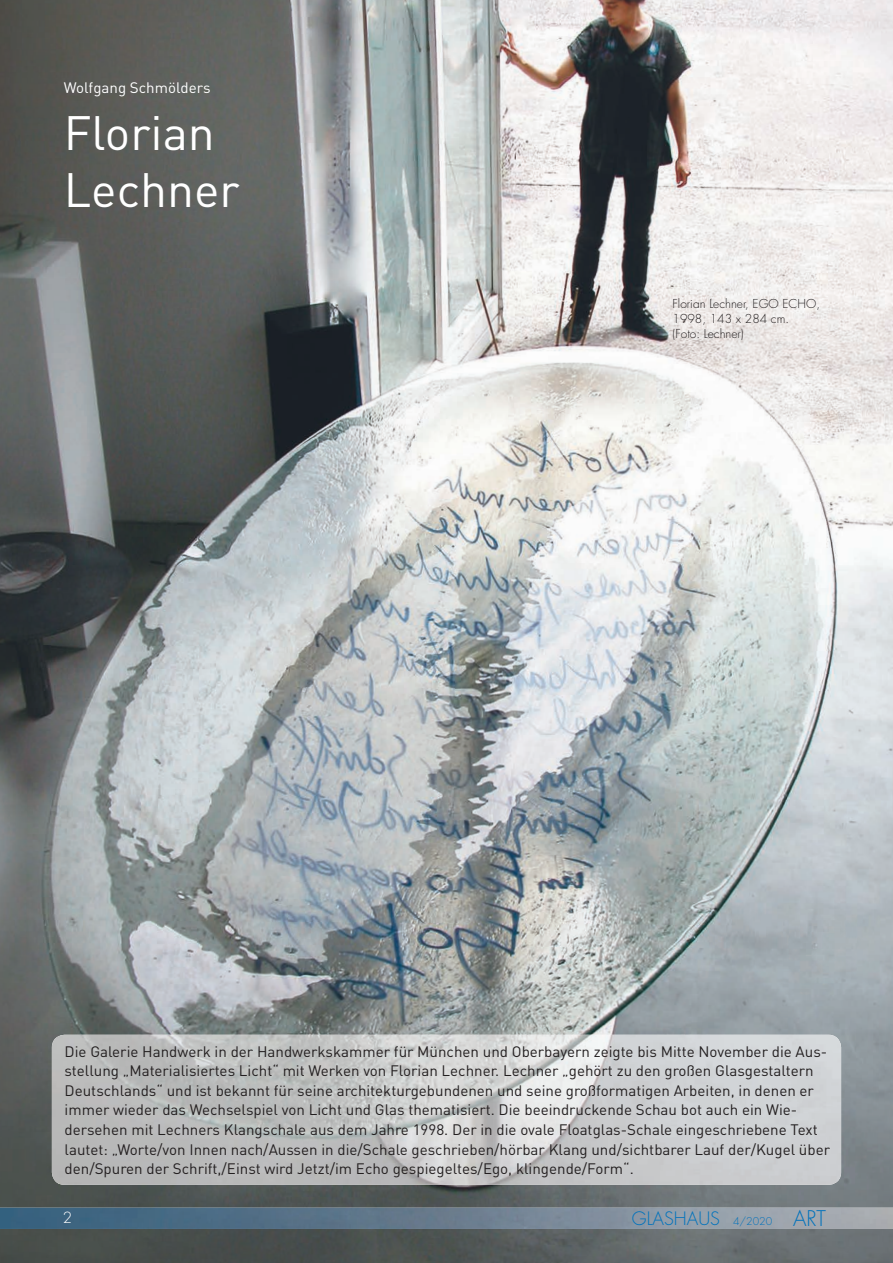
<style>
.page{position:relative;width:893px;height:1263px;background:#fff}
.page>*{position:absolute;margin:0;border:0;box-sizing:border-box;transform-origin:0 0}
.t1{font:47.7px/57.2px "DIN";color:#fff}
.t2{font:300 18px "Futura";color:#0072bc}
.t3{font:15px/19.6px "DIN";color:#231f20}
.t4{font:15px "DIN";color:#fff}
.t5{font:300 15px "Futura";color:#fff}
.t6{font:300 12px/15px "Futura";color:#231f20}
.s1{font-size:10.5px}
.s2{font-size:21px}
</style>
<div class="page">
<img style="left:0;top:0;width:893px;height:1263px">
<img style="left:0;top:1208px;width:893px;height:21px">
<img style="left:52px;top:1035px;width:631px;height:150px">
<div style="left:683px;top:1035px;width:158px;height:150px;background:#cfd2d4"></div>
<p class="t4" style="left:64px;top:78px;width:148px">Wolfgang Schmölders</p>
<h1 class="t1" style="left:64px;top:103px;width:178px">Florian<br>Lechner</h1>
<p class="t6" style="left:673px;top:296px;width:149px">Florian Lechner, EGO ECHO,<br>1998, 143 x 284 cm.<br>(Foto: Lechner)</p>
<p class="t3" style="left:65px;top:1041px;width:767px">Die Galerie Handwerk in der Handwerkskammer für München und Oberbayern zeigte bis Mitte November die Aus&shy;stellung „Materialisiertes Licht“ mit Werken von Florian Lechner. Lechner „gehört zu den großen Glasgestaltern Deutschlands“ und ist bekannt für seine architekturgebundenen und seine großformatigen Arbeiten, in denen er immer wieder das Wechselspiel von Licht und Glas thematisiert. Die beeindruckende Schau bot auch ein Wie&shy;dersehen mit Lechners Klangschale aus dem Jahre 1998. Der in die ovale Floatglas-Schale eingeschriebene Text lautet: „Worte/von Innen nach/Aussen in die/Schale geschrieben/hörbar Klang und/sichtbarer Lauf der/Kugel über den/Spuren der Schrift,/Einst wird Jetzt/im Echo gespiegeltes/Ego, klingende/Form“.</p>
<p class="t5" style="left:63px;top:1208px;width:11px">2</p>
<p class="t2" style="left:632px;top:1207px;width:195px">GLASHAUS <span class="s1">4/2020</span> <span class="s2">ART</span></p>
</div>
